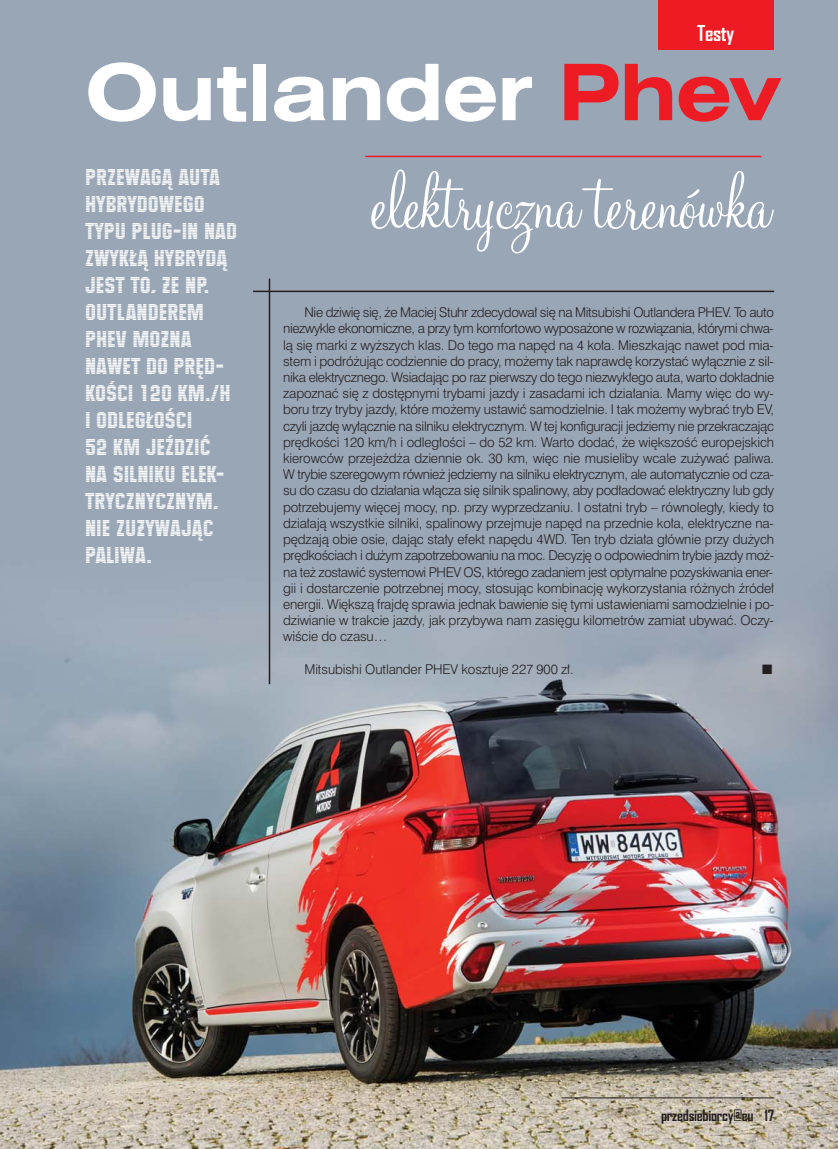
<style>
.page{position:relative;width:838px;height:1149px;background:#fff}
.page>*{position:absolute;margin:0;border:0;box-sizing:border-box;transform-origin:0 0}
.t1{font:90px "Monterey EU";letter-spacing:-.01em;color:#fff}
.t2{font:700 78px "Swis 721 Ex EU";letter-spacing:-.015em;color:#fff}
.t3{font:22.5px/27px "Maximus EU";color:#fff}
.t4{font:700 21px "Agency FB";letter-spacing:-.02em;color:#fff}
.t5{font:700 15px "Agency FB";letter-spacing:-.02em;color:#231f20}
.t6{font:13.5px/16.2px "Swis 721 Lt EU";letter-spacing:-.01em;color:#231f20;text-align:justify}
.t7{font:13.5px "Zapf Dingbats ITC";color:#231f20}
.s1{color:#ed1c24}
</style>
<div class="page">
<img style="left:0;top:0;width:838px;height:1148px">
<hr style="left:561px;top:1097px;width:213px;height:1px;background:#231f20">
<div style="left:658px;top:0;width:116px;height:50px;background:#ed1c24"></div>
<hr style="left:269px;top:278px;width:1px;height:406px;background:#231f20">
<hr style="left:253px;top:290px;width:521px;height:2px;background:#231f20">
<hr style="left:365px;top:156px;width:396px;height:1px;background:#ed1c24">
<h3 class="t4" style="left:697px;top:21px;width:39px">Testy</h3>
<h2 class="t2" style="left:85px;top:48px;width:696px">Outlander <span class="s1">Phev</span></h2>
<h3 class="t3" style="left:85px;top:163px;width:154px">PRZEWAGĄ AUTA<br>HYBRYDOWEGO<br>TYPU PLUG-IN NAD<br>ZWYKŁĄ HYBRYDĄ<br>JEST TO, ŻE NP.<br>OUTLANDEREM<br>PHEV MOŻNA<br>NAWET DO PRĘD-<br>KOŚCI 120 KM./H<br>I ODLEGŁOŚCI<br>52 KM JEŹDZIĆ<br>NA SILNIKU ELEK-<br>TRYCZNYCZNYM,<br>NIE ZUŻYWAJĄC<br>PALIWA.</h3>
<h1 class="t1" style="left:370px;top:172px;width:401px">elektryczna terenówka</h1>
<p class="t6" style="left:283px;top:305px;width:492px;text-indent:21px">Nie dziwię się, że Maciej Stuhr zdecydował się na Mitsubishi Outlandera PHEV. To auto niezwykle ekonomiczne, a przy tym komfortowo wyposażone w rozwiązania, którymi chwa&shy;lą się marki z wyższych klas. Do tego ma napęd na 4 koła. Mieszkając nawet pod mia&shy;stem i podróżując codziennie do pracy, możemy tak naprawdę korzystać wyłącznie z sil&shy;nika elektrycznego. Wsiadając po raz pierwszy do tego niezwykłego auta, warto dokładnie zapoznać się z dostępnymi trybami jazdy i zasadami ich działania. Mamy więc do wy&shy;boru trzy tryby jazdy, które możemy ustawić samodzielnie. I tak możemy wybrać tryb EV, czyli jazdę wyłącznie na silniku elektrycznym. W tej konfiguracji jedziemy nie przekraczając prędkości 120 km/h i odległości – do 52 km. Warto dodać, że większość europejskich kierowców przejeżdża dziennie ok. 30 km, więc nie musieliby wcale zużywać paliwa.<br>W trybie szeregowym również jedziemy na silniku elektrycznym, ale automatycznie od cza&shy;su do czasu do działania włącza się silnik spalinowy, aby podładować elektryczny lub gdy potrzebujemy więcej mocy, np. przy wyprzedzaniu. I ostatni tryb – równoległy, kiedy to działają wszystkie silniki, spalinowy przejmuje napęd na przednie koła, elektryczne na&shy;pędzają obie osie, dając stały efekt napędu 4WD. Ten tryb działa głównie przy dużych prędkościach i dużym zapotrzebowaniu na moc. Decyzję o odpowiednim trybie jazdy moż&shy;na też zostawić systemowi PHEV OS, którego zadaniem jest optymalne pozyskiwania ener&shy;gii i dostarczenie potrzebnej mocy, stosując kombinację wykorzystania różnych źródeł energii. Większą frajdę sprawia jednak bawienie się tymi ustawieniami samodzielnie i po&shy;dziwianie w trakcie jazdy, jak przybywa nam zasięgu kilometrów zamiat ubywać. Oczy&shy;wiście do czasu…</p>
<p class="t6" style="left:304px;top:662px;width:271px">Mitsubishi Outlander PHEV kosztuje 227 900 zł.</p>
<p class="t7" style="left:762px;top:664px;width:12px">■</p>
<p class="t5" style="left:661px;top:1106px;width:115px">przedsiebiorcy@eu 17</p>
</div>
